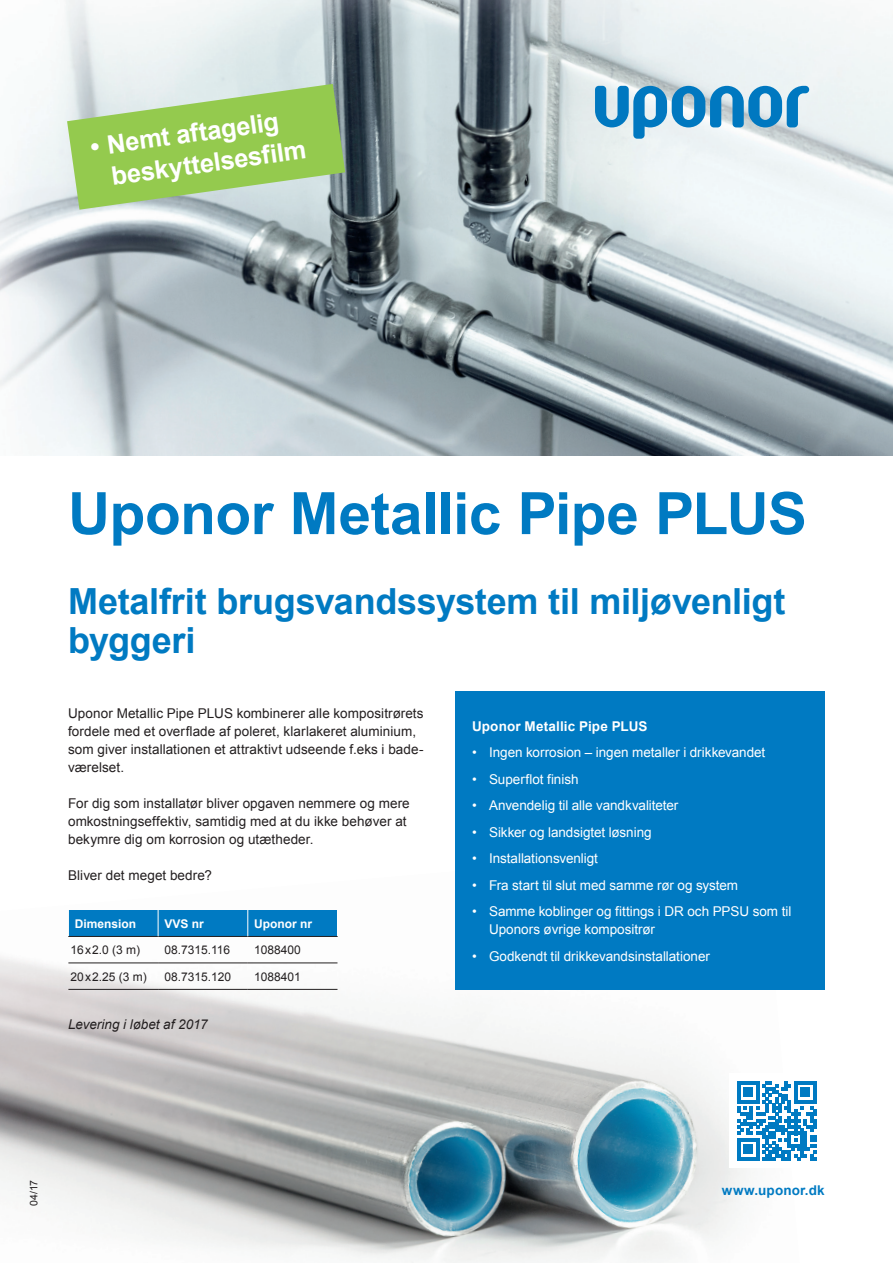
<style>
.page{position:relative;width:893px;height:1263px;background:#fff}
.page>*{position:absolute;margin:0;border:0;box-sizing:border-box;transform-origin:0 0}
.t1{font:700 58.5px "Arial";letter-spacing:-.01em;color:#007ac2}
.t2{font:700 36px/39px "Arial";letter-spacing:-.01em;color:#007ac2}
.t3{font:700 25.5px/31.5px "Arial";color:#fff}
.t4{font:13.5px/18px "Arial";letter-spacing:.005em;color:#231f20}
.t5{font:13.5px/18px "Arial";letter-spacing:-.005em;color:#fff}
.t6{font:700 13.5px "Arial";letter-spacing:.01em;color:#fff}
.t7{font:italic 13.5px "Arial";letter-spacing:-.005em;color:#231f20}
.t8{font:700 13.5px "Arial";letter-spacing:.015em;color:#007ac2}
.t9{font:12px "Arial";color:#231f20}
.t10{font:700 12px "Arial";color:#fff}
.t11{font:10.5px "Arial";color:#231f20}
</style>
<div class="page">
<img style="left:0;top:0;width:893px;height:455px">
<img style="left:0;top:957px;width:747px;height:306px">
<svg style="left:595px;top:86px;width:214px;height:53px"></svg>
<div style="left:729px;top:1073px;width:95px;height:95px;background:#fff"></div>
<svg style="left:737px;top:1081px;width:79px;height:79px"></svg>
<hr style="left:68px;top:936px;width:90px;height:1px;background:#231f20">
<hr style="left:158px;top:936px;width:90px;height:1px;background:#231f20">
<hr style="left:248px;top:936px;width:90px;height:1px;background:#231f20">
<hr style="left:68px;top:963px;width:90px;height:1px;background:#231f20">
<hr style="left:158px;top:963px;width:90px;height:1px;background:#231f20">
<hr style="left:248px;top:963px;width:89px;height:1px;background:#231f20">
<hr style="left:68px;top:989px;width:90px;height:1px;background:#231f20">
<hr style="left:158px;top:989px;width:90px;height:1px;background:#231f20">
<hr style="left:248px;top:989px;width:89px;height:1px;background:#231f20">
<div style="left:68px;top:910px;width:269px;height:26px;background:#007ac2"></div>
<div style="left:455px;top:691px;width:370px;height:299px;background:#007ac2"></div>
<svg style="left:67px;top:84px;width:278px;height:126px"></svg>
<h3 class="t3" style="left:105px;top:130px;width:198px;text-indent:-17px;rotate:-8deg">• Nemt aftagelig beskyttelsesfilm</h3>
<h1 class="t1" style="left:68px;top:474px;width:740px">Uponor Metallic Pipe PLUS</h1>
<h2 class="t2" style="left:68px;top:583px;width:719px">Metalfrit brugsvandssystem til miljøvenligt byggeri</h2>
<p class="t4" style="left:68px;top:705px;width:357px">Uponor Metallic Pipe PLUS kombinerer alle kompositrørets fordele med et overflade af poleret, klarlakeret aluminium, som giver installationen et attraktivt udseende f.eks i bade&shy;værelset.</p>
<p class="t4" style="left:68px;top:795px;width:343px">For dig som installatør bliver opgaven nemmere og mere omkostningseffektiv, samtidig med at du ikke behøver at bekymre dig om korrosion og utætheder.</p>
<p class="t4" style="left:68px;top:867px;width:145px">Bliver det meget bedre?</p>
<p class="t10" style="left:75px;top:915px;width:63px">Dimension</p>
<p class="t10" style="left:164px;top:915px;width:41px">VVS nr</p>
<p class="t10" style="left:254px;top:915px;width:59px">Uponor nr</p>
<p class="t9" style="left:71px;top:942px;width:71px">16x2.0 (3 m)</p>
<p class="t9" style="left:164px;top:942px;width:67px">08.7315.116</p>
<p class="t9" style="left:254px;top:942px;width:48px">1088400</p>
<p class="t9" style="left:71px;top:968px;width:78px">20x2.25 (3 m)</p>
<p class="t9" style="left:164px;top:968px;width:68px">08.7315.120</p>
<p class="t9" style="left:254px;top:968px;width:48px">1088401</p>
<p class="t7" style="left:68px;top:1016px;width:141px">Levering i løbet af 2017</p>
<p class="t6" style="left:472px;top:717px;width:177px">Uponor Metallic Pipe PLUS</p>
<p class="t5" style="left:472px;top:743px;width:295px">• Ingen korrosion – ingen metaller i drikkevandet</p>
<p class="t5" style="left:472px;top:770px;width:108px">• Superflot finish</p>
<p class="t5" style="left:472px;top:796px;width:208px">• Anvendelig til alle vandkvaliteter</p>
<p class="t5" style="left:472px;top:823px;width:181px">• Sikker og landsigtet løsning</p>
<p class="t5" style="left:472px;top:849px;width:128px">• Installationsvenligt</p>
<p class="t5" style="left:472px;top:876px;width:268px">• Fra start til slut med samme rør og system</p>
<p class="t5" style="left:489px;top:902px;width:304px;text-indent:-17px">• Samme koblinger og fittings i DR och PPSU som til<br>Uponors øvrige kompositrør</p>
<p class="t5" style="left:472px;top:947px;width:239px">• Godkendt til drikkevandsinstallationer</p>
<p class="t11" style="left:27px;top:1206px;width:28px;rotate:-90deg">04/17</p>
<p class="t8" style="left:722px;top:1181px;width:104px">www.uponor.dk</p>
</div>
